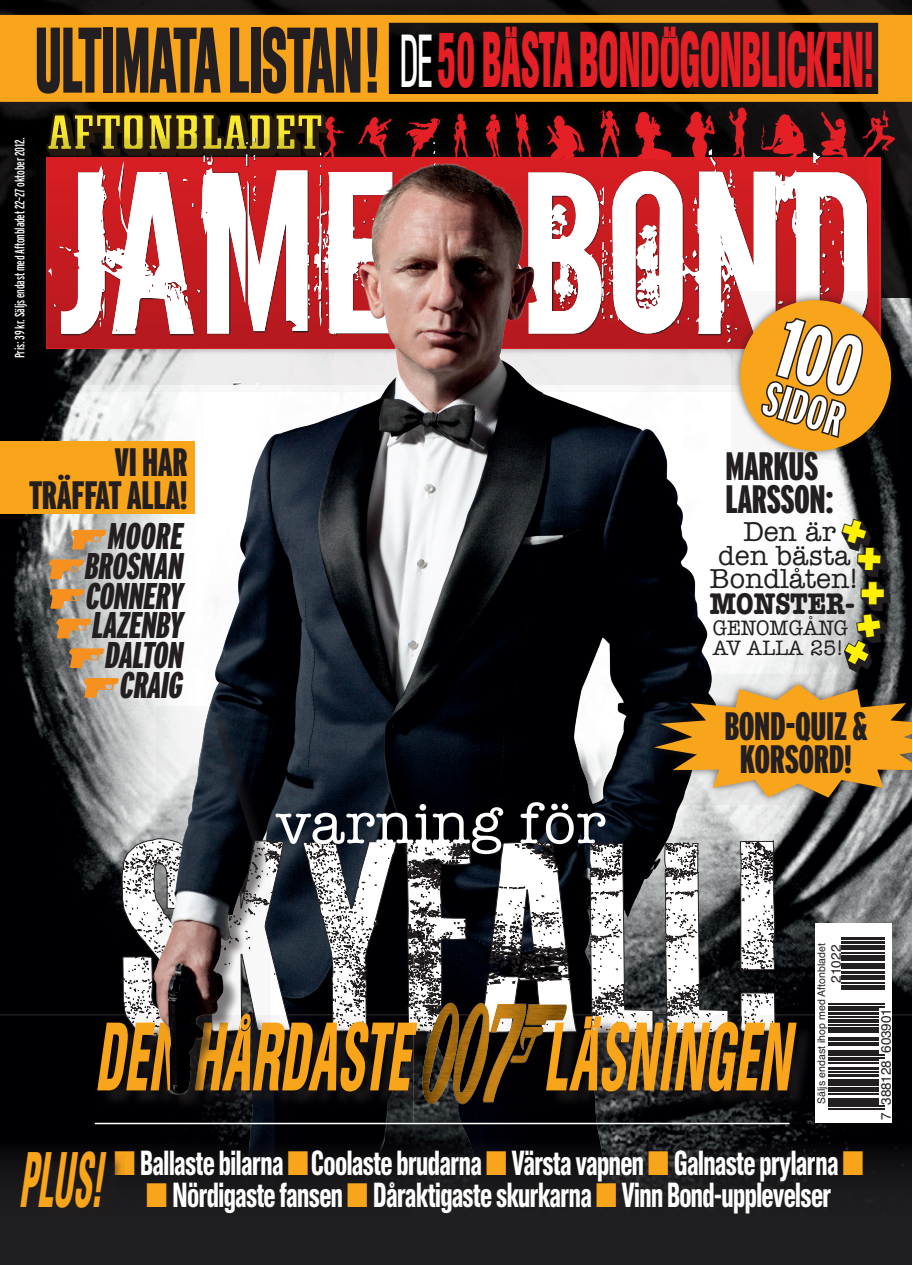
<style>
.page{position:relative;width:913px;height:1265px;background:#fff}
.page>*{position:absolute;margin:0;border:0;box-sizing:border-box;transform-origin:0 0}
.t1{font:96px "Akzidenz Grotesk AB Buch Condensed Rub Halv Fet";color:#f9a51b;scale:.6 1}
.t2{font:78.15px "Akzidenz Grotesk AB Buch Condensed Rub Fet";color:#e41f25;scale:.47 1}
.t3{font:77.85px "Akzidenz Grotesk AB Buch Condensed Rub Halv Fet";color:#f9a51b;scale:.5 1}
.t4{font:500 57.6px "American Typewriter";color:#fff}
.t5{font:900 extra-condensed 48.9px "Interstate";color:#fff}
.t6{font:900 extra-condensed 39.6px/33.2px "Interstate";letter-spacing:-.01em;color:#231f20;text-align:right}
.t7{font:900 extra-condensed 37.2px/29.7px "Interstate";color:#231f20;text-align:right}
.t8{font:34.5px "Akzidenz Grotesk AB Buch Condensed Rub Halv Fet";letter-spacing:-.02em;color:#fff;scale:.81 1}
.t9{font:700 30px "American Typewriter";color:#231f20;scale:.82 1}
.t10{font:500 27.45px/23.4px "American Typewriter";color:#231f20;text-align:center}
.t11{font:500 21px/20.4px "American Typewriter";color:#231f20;scale:.95 1}
.t12{font:13.65px "Helvetica";letter-spacing:-.015em;color:#231f20}
.t13{font:extra-condensed 13.5px "Interstate";letter-spacing:-.01em;color:#fff}
.t14{font:10.65px "Helvetica";color:#231f20}
.s1{font-family:"Block AB Cond Rub";font-weight:800;font-size:97.5px;color:#231f20}
.s2{font-family:"Akzidenz Grotesk AB Buch Condensed Rub Mager";font-size:74.25px;color:#fff}
</style>
<div class="page">
<img style="left:0;top:297px;width:911px;height:843px">
<svg style="left:0;top:0;width:911px;height:297px;background:#100e0e"></svg>
<div style="left:36px;top:98px;width:866px;height:294px;background:#231f20;opacity:.6"></div>
<svg style="left:48px;top:160px;width:819px;height:225px"></svg>
<svg style="left:46px;top:108px;width:848px;height:52px;background:#4e2411"></svg>
<img style="left:62px;top:138px;width:710px;height:1002px">
<div style="left:0;top:441px;width:195px;height:72px;background:#f9a51b"></div>
<hr style="left:0;top:1014px;width:911px;height:2px;background:#231f20">
<svg style="left:49px;top:559px;width:13px;height:20px"></svg>
<svg style="left:50px;top:589px;width:12px;height:20px"></svg>
<svg style="left:56px;top:619px;width:6px;height:19px"></svg>
<svg style="left:0;top:15px;width:911px;height:87px;background:#916114"></svg>
<svg style="left:270px;top:838px;width:505px;height:177px"></svg>
<div style="left:0;top:1140px;width:911px;height:125px;background:#1f1e20"></div>
<div style="left:99px;top:1015px;width:714px;height:94px;background:#231f20;opacity:.75"></div>
<div style="left:23px;top:1154px;width:101px;height:71px;background:#231f20"></div>
<hr style="left:95px;top:1123px;width:694px;height:1px;background:#fff">
<img style="left:414px;top:881px;width:155px;height:242px">
<div style="left:156px;top:706px;width:114px;height:403px;background:#231f20;opacity:.6"></div>
<img style="left:62px;top:224px;width:190px;height:959px">
<div style="left:644px;top:675px;width:267px;height:130px;background:#231f20;opacity:.7"></div>
<svg style="left:653px;top:684px;width:258px;height:114px;background:#bf8a33"></svg>
<svg style="left:815px;top:923px;width:76px;height:200px"></svg>
<hr style="left:827px;top:1108px;width:57px;height:1px;background:#231f20">
<hr style="left:827px;top:1106px;width:57px;height:1px;background:#231f20">
<div style="left:827px;top:1100px;width:50px;height:5px;background:#231f20"></div>
<hr style="left:827px;top:1098px;width:50px;height:1px;background:#231f20">
<hr style="left:827px;top:1094px;width:50px;height:1px;background:#231f20">
<hr style="left:827px;top:1090px;width:50px;height:1px;background:#231f20">
<hr style="left:827px;top:1087px;width:50px;height:2px;background:#231f20">
<hr style="left:827px;top:1083px;width:50px;height:3px;background:#231f20">
<hr style="left:827px;top:1079px;width:50px;height:2px;background:#231f20">
<hr style="left:827px;top:1075px;width:50px;height:2px;background:#231f20">
<hr style="left:827px;top:1071px;width:50px;height:2px;background:#231f20">
<hr style="left:827px;top:1067px;width:50px;height:2px;background:#231f20">
<hr style="left:827px;top:1063px;width:50px;height:1px;background:#231f20">
<hr style="left:827px;top:1059px;width:50px;height:1px;background:#231f20">
<hr style="left:827px;top:1057px;width:57px;height:1px;background:#231f20">
<hr style="left:827px;top:1055px;width:57px;height:1px;background:#231f20">
<hr style="left:827px;top:1053px;width:50px;height:1px;background:#231f20">
<hr style="left:827px;top:1050px;width:50px;height:2px;background:#231f20">
<hr style="left:827px;top:1043px;width:50px;height:3px;background:#231f20">
<hr style="left:827px;top:1039px;width:50px;height:1px;background:#231f20">
<hr style="left:827px;top:1037px;width:50px;height:1px;background:#231f20">
<hr style="left:827px;top:1032px;width:50px;height:1px;background:#231f20">
<hr style="left:827px;top:1027px;width:50px;height:3px;background:#231f20">
<hr style="left:827px;top:1025px;width:50px;height:1px;background:#231f20">
<hr style="left:827px;top:1019px;width:50px;height:4px;background:#231f20">
<hr style="left:827px;top:1016px;width:50px;height:1px;background:#231f20">
<hr style="left:827px;top:1013px;width:50px;height:2px;background:#231f20">
<hr style="left:827px;top:1008px;width:50px;height:2px;background:#231f20">
<hr style="left:827px;top:1006px;width:57px;height:1px;background:#231f20">
<hr style="left:827px;top:1004px;width:57px;height:1px;background:#231f20">
<hr style="left:841px;top:989px;width:43px;height:1px;background:#231f20">
<hr style="left:841px;top:985px;width:43px;height:3px;background:#231f20">
<hr style="left:841px;top:982px;width:43px;height:1px;background:#231f20">
<hr style="left:841px;top:978px;width:43px;height:2px;background:#231f20">
<hr style="left:841px;top:975px;width:43px;height:2px;background:#231f20">
<hr style="left:841px;top:971px;width:43px;height:2px;background:#231f20">
<hr style="left:841px;top:968px;width:43px;height:1px;background:#231f20">
<hr style="left:841px;top:965px;width:43px;height:2px;background:#231f20">
<hr style="left:841px;top:963px;width:43px;height:1px;background:#231f20">
<hr style="left:841px;top:958px;width:43px;height:3px;background:#231f20">
<hr style="left:841px;top:955px;width:43px;height:2px;background:#231f20">
<hr style="left:841px;top:952px;width:43px;height:1px;background:#231f20">
<hr style="left:841px;top:948px;width:43px;height:2px;background:#231f20">
<hr style="left:841px;top:945px;width:43px;height:2px;background:#231f20">
<hr style="left:841px;top:941px;width:43px;height:2px;background:#231f20">
<hr style="left:841px;top:938px;width:43px;height:2px;background:#231f20">
<svg style="left:115px;top:1151px;width:27px;height:25px"></svg>
<svg style="left:288px;top:1151px;width:20px;height:20px"></svg>
<svg style="left:486px;top:1151px;width:28px;height:20px"></svg>
<svg style="left:648px;top:1151px;width:28px;height:23px"></svg>
<svg style="left:843px;top:1151px;width:19px;height:20px"></svg>
<svg style="left:837px;top:517px;width:53px;height:160px;background:#636566"></svg>
<svg style="left:731px;top:291px;width:168px;height:169px;background:#c98e41"></svg>
<h2 class="t2" style="left:35px;top:17px;width:1783px"><span class="s1">ULTIMATA LISTAN!</span> <span class="s2">DE</span> 50 BÄSTA BONDÖGONBLICKEN!</h2>
<p class="t13" style="left:12px;top:358px;width:223px;rotate:-90deg">Pris: 39 kr. Säljs endast med Aftonbladet 22–27 oktober 2012.</p>
<h3 class="t5" style="left:771px;top:371px;width:85px;rotate:17deg">SIDOR</h3>
<p class="t6" style="left:29px;top:445px;width:160px">VI HAR<br>TRÄFFAT ALLA!</p>
<p class="t6" style="left:725px;top:449px;width:110px;text-align:left">MARKUS<br>LARSSON:</p>
<p class="t7" style="left:84px;top:521px;width:105px">MOORE<br>BROSNAN<br>CONNERY<br>LAZENBY<br>DALTON<br>CRAIG</p>
<p class="t10" style="left:709px;top:520px;width:150px">Den är den bästa<br>Bondlåten!</p>
<p class="t9" style="left:709px;top:586px;width:178px">MONSTER-</p>
<p class="t11" style="left:712px;top:617px;width:144px">GENOMGÅNG<br>AV ALLA 25!</p>
<h3 class="t4" style="left:275px;top:791px;width:332px">varning för</h3>
<p class="t6" style="left:724px;top:709px;width:145px;text-align:center">BOND-QUIZ &amp;<br>KORSORD!</p>
<h1 class="t1" style="left:95px;top:1005px;width:1184px">DEN HÅRDASTE LÄSNINGEN</h1>
<p class="t14" style="left:812px;top:1104px;width:163px;rotate:-90deg">Säljs endast ihop med Aftonbladet</p>
<p class="t12" style="left:825px;top:983px;width:39px;rotate:-90deg">21022</p>
<h3 class="t3" style="left:19px;top:1138px;width:191px">PLUS!</h3>
<p class="t8" style="left:140px;top:1144px;width:863px">Ballaste bilarna Coolaste brudarna Värsta vapnen Galnaste prylarna</p>
<p class="t8" style="left:172px;top:1177px;width:814px">Nördigaste fansen Dåraktigaste skurkarna Vinn Bond-upplevelser</p>
<p class="t12" style="left:875px;top:1120px;width:113px;rotate:-90deg">7 388128 603901</p>
</div>
